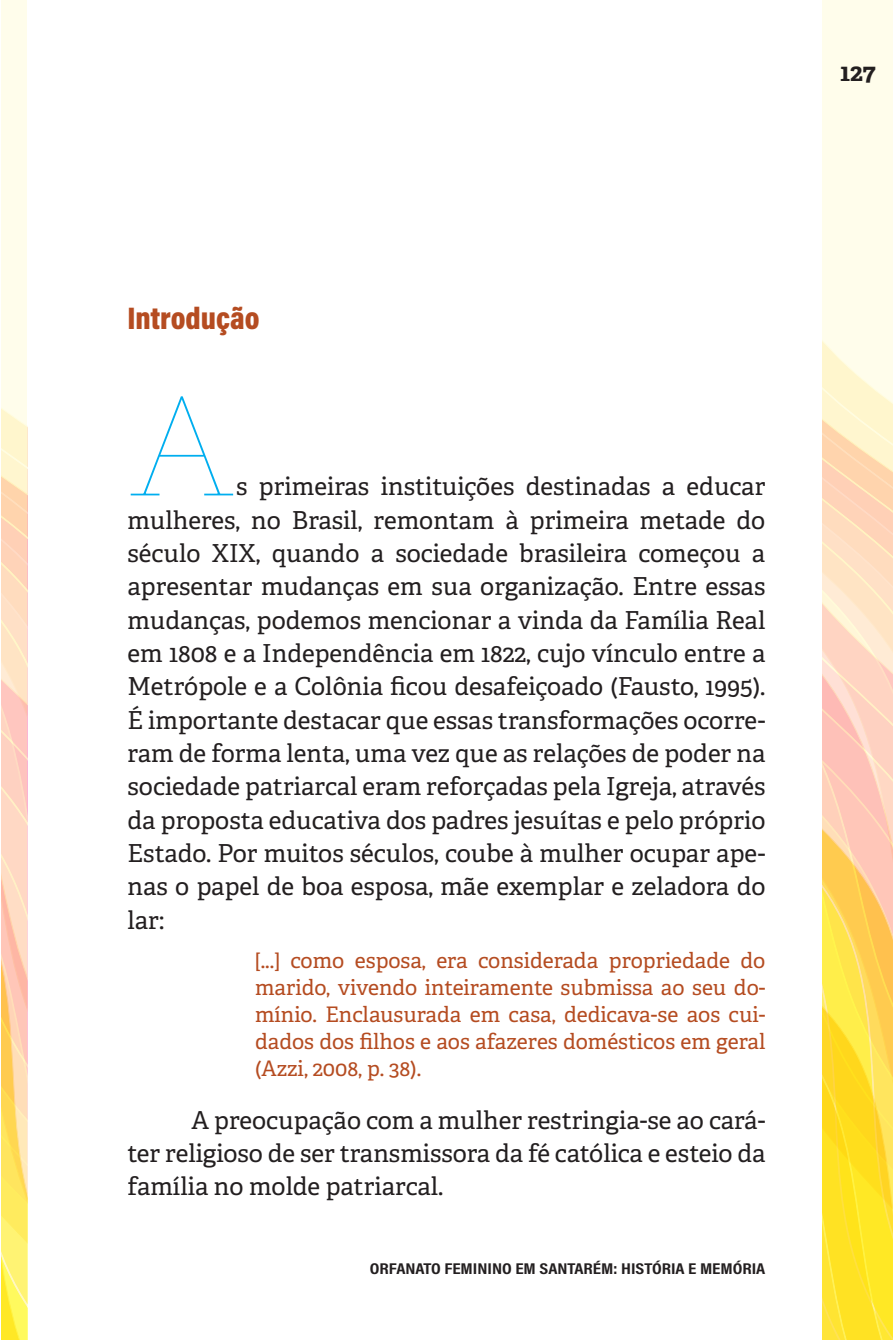
<style>
.page{position:relative;width:893px;height:1340px;background:#fff}
.page>*{position:absolute;margin:0;border:0;box-sizing:border-box;transform-origin:0 0}
.t1{font:100 148.5px "Jubilat Super";color:#00aeef}
.TÍTULO_INTERNO_01{font:900 31.5px "Acumin Pro Cond";color:#b54c21}
.t2{font:24.75px/33.3px "Adelle";color:#231f20;text-align:justify}
.t3{font:700 24.75px "Adelle";color:#231f20}
.RECUO{font:21.38px/27px "Adelle";color:#b54c21;text-align:justify}
.t4{font:700 15.75px "Acumin Pro Cond";color:#231f20;scale:1.2 1}
</style>
<div class="page">
<svg style="left:823px;top:0;width:70px;height:1339px;background:#fee59d"></svg>
<svg style="left:2px;top:0;width:25px;height:1339px;background:#fee6b9"></svg>
<p class="t3" style="left:840px;top:57px;width:37px">127</p>
<p class="TÍTULO_INTERNO_01" style="left:128px;top:297px;width:134px">Introdução</p>
<p class="t1" style="left:128px;top:354px;width:110px">A</p>
<p class="t2" style="left:128px;top:470px;width:639px;text-indent:109px">s primeiras instituições destinadas a educar mulheres, no Brasil, remontam à primeira metade do século XIX, quando a sociedade brasileira começou a apresentar mudanças em sua organização. Entre essas mudanças, podemos mencionar a vinda da Família Real em 1808 e a Independência em 1822, cujo vínculo entre a Metrópole e a Colônia ficou desafeiçoado (Fausto, 1995).<br>É importante destacar que essas transformações ocorre&shy;ram de forma lenta, uma vez que as relações de poder na sociedade patriarcal eram reforçadas pela Igreja, através da proposta educativa dos padres jesuítas e pelo próprio Estado. Por muitos séculos, coube à mulher ocupar ape&shy;nas o papel de boa esposa, mãe exemplar e zeladora do lar:</p>
<p class="RECUO" style="left:255px;top:947px;width:512px">[...] como esposa, era considerada propriedade do marido, vivendo inteiramente submissa ao seu do&shy;mínio. Enclausurada em casa, dedicava-se aos cui&shy;dados dos filhos e aos afazeres domésticos em geral (Azzi, 2008, p. 38).</p>
<p class="t2" style="left:128px;top:1103px;width:639px;text-indent:64px">A preocupação com a mulher restringia-se ao cará&shy;ter religioso de ser transmissora da fé católica e esteio da família no molde patriarcal.</p>
<p class="t4" style="left:370px;top:1258px;width:331px">ORFANATO FEMININO EM SANTARÉM: HISTÓRIA E MEMÓRIA</p>
</div>
